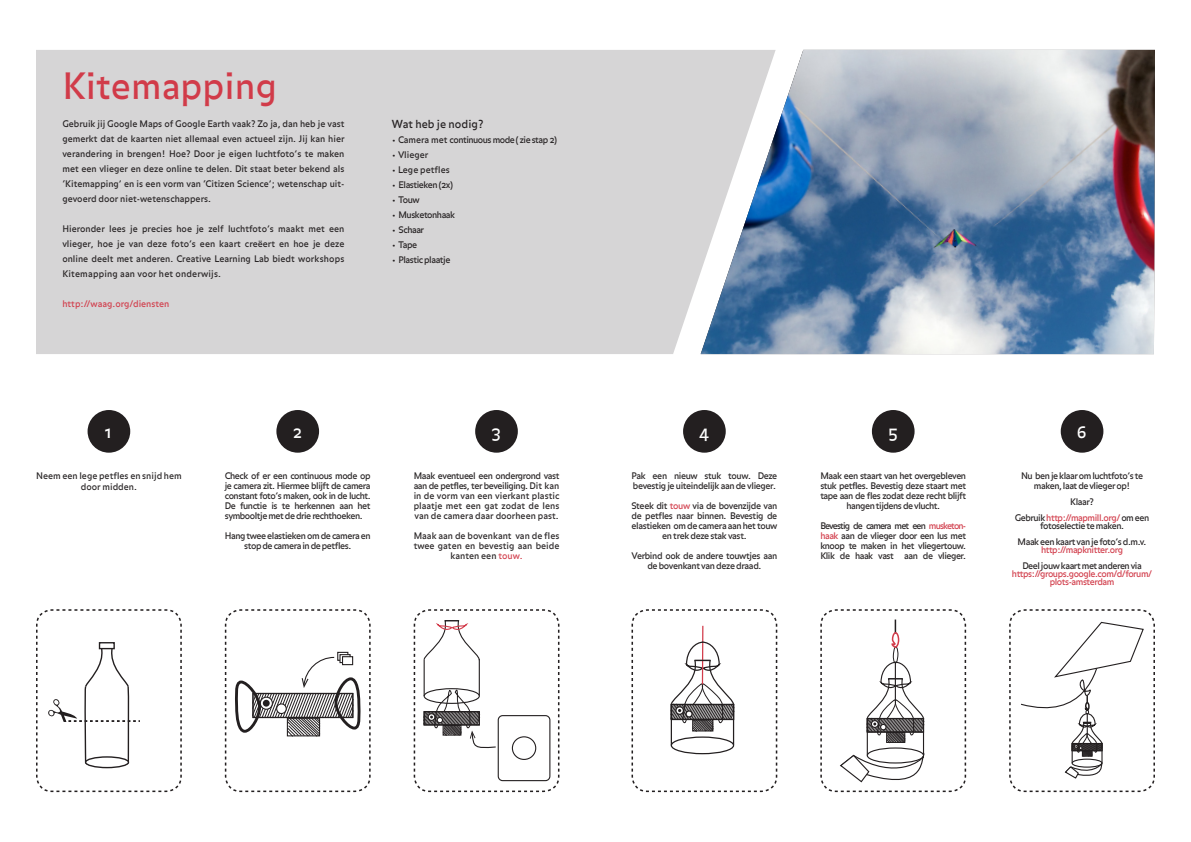
<style>
.page{position:relative;width:1191px;height:842px;background:#fff}
.page>*{position:absolute;margin:0;border:0;box-sizing:border-box;transform-origin:0 0}
.t1{font:36px "Balance OT";color:#d13b49}
.t2{font:16.8px "Balance OT";color:#fff}
.t3{font:11px "Balance OT";color:#231f20}
.t4{font:9px/10px "Balance OT";letter-spacing:-.045em;color:#231f20;text-align:center}
.t5{font:9px/10px "Balance OT";color:#231f20;text-align:center}
.t6{font:9px/8px "Balance OT";letter-spacing:-.05em;color:#d13b49;text-align:center}
.t7{font:9px "Balance OT";color:#d13b49}
.s1{color:#d13b49}
.s2{color:#231f20}
</style>
<div class="page">
<svg style="left:631px;top:609px;width:147px;height:184px"></svg>
<svg style="left:36px;top:609px;width:146px;height:184px"></svg>
<svg style="left:820px;top:609px;width:147px;height:184px"></svg>
<svg style="left:224px;top:609px;width:147px;height:184px"></svg>
<svg style="left:1009px;top:609px;width:146px;height:184px"></svg>
<svg style="left:413px;top:609px;width:147px;height:184px"></svg>
<div style="left:36px;top:50px;width:664px;height:304px;background:#d6d5d6"></div>
<img style="left:700px;top:50px;width:455px;height:304px">
<div style="left:88px;top:410px;width:42px;height:43px;background:#231f20;border-radius:50%"></div>
<div style="left:276px;top:410px;width:43px;height:43px;background:#231f20;border-radius:50%"></div>
<div style="left:475px;top:410px;width:43px;height:43px;background:#231f20;border-radius:50%"></div>
<div style="left:683px;top:410px;width:42px;height:43px;background:#231f20;border-radius:50%"></div>
<div style="left:872px;top:410px;width:42px;height:43px;background:#231f20;border-radius:50%"></div>
<div style="left:1060px;top:410px;width:43px;height:43px;background:#231f20;border-radius:50%"></div>
<p class="t1" style="left:62px;top:65px;width:216px">Kitemapping</p>
<p class="t4" style="left:62px;top:116px;width:284px;line-height:15px;text-align:justify">Gebruik jij Google Maps of Google Earth vaak? Zo ja, dan heb je vast gemerkt dat de kaarten niet allemaal even actueel zijn. Jij kan hier verandering in brengen! Hoe? Door je eigen luchtfoto’s te maken met een vlieger en deze online te delen. Dit staat beter bekend als ‘Kitemapping’ en is een vorm van ‘Citizen Science’; wetenschap uit&shy;gevoerd door niet-wetenschappers.</p>
<p class="t4" style="left:62px;top:221px;width:284px;line-height:15px;text-align:justify">Hieronder lees je precies hoe je zelf luchtfoto’s maakt met een vlieger, hoe je van deze foto’s een kaart creëert en hoe je deze online deelt met anderen. Creative Learning Lab biedt workshops Kitemapping aan voor het onderwijs.</p>
<p class="t7" style="left:62px;top:298px;width:109px">http://waag.org/diensten</p>
<p class="t3" style="left:392px;top:118px;width:93px">Wat heb je nodig?</p>
<p class="t4" style="left:392px;top:136px;width:167px">• Camera met continuous mode ( zie stap 2)</p>
<p class="t5" style="left:392px;top:151px;width:38px">• Vlieger</p>
<p class="t5" style="left:392px;top:166px;width:59px">• Lege petfles</p>
<p class="t4" style="left:392px;top:181px;width:63px">• Elastieken (2x)</p>
<p class="t4" style="left:392px;top:196px;width:29px">• Touw</p>
<p class="t4" style="left:392px;top:211px;width:65px">• Musketonhaak</p>
<p class="t4" style="left:392px;top:226px;width:34px">• Schaar</p>
<p class="t4" style="left:392px;top:241px;width:27px">• Tape</p>
<p class="t4" style="left:392px;top:256px;width:60px">• Plastic plaatje</p>
<p class="t2" style="left:105px;top:422px;width:9px">1</p>
<p class="t2" style="left:292px;top:422px;width:11px">2</p>
<p class="t2" style="left:491px;top:422px;width:11px">3</p>
<p class="t2" style="left:699px;top:422px;width:11px">4</p>
<p class="t2" style="left:888px;top:422px;width:11px">5</p>
<p class="t2" style="left:1076px;top:422px;width:11px">6</p>
<p class="t5" style="left:36px;top:471px;width:147px;line-height:10.8px">Neem een lege petfles en snijd hem door midden.</p>
<p class="t4" style="left:225px;top:471px;width:147px;text-align:justify">Check of er een continuous mode op je camera zit. Hiermee blijft de camera constant foto’s maken, ook in de lucht.<br>De functie is te herkennen aan het symbooltje met de drie rechthoeken.</p>
<p class="t4" style="left:225px;top:531px;width:147px">Hang twee elastieken om de camera en stop de camera in de petfles.</p>
<p class="t4" style="left:414px;top:471px;width:147px;text-align:justify">Maak eventueel een ondergrond vast aan de petfles, ter beveiliging. Dit kan in de vorm van een vierkant plastic plaatje met een gat zodat de lens van de camera daar doorheen past.</p>
<p class="t5" style="left:414px;top:531px;width:147px">Maak aan de bovenkant van de fles twee gaten en bevestig aan beide kanten een <span class="s1">touw.</span></p>
<p class="t4" style="left:631px;top:471px;width:147px;text-align:left">Pak een nieuw stuk touw. Deze bevestig je uiteindelijk aan de vlieger.</p>
<p class="t4" style="left:631px;top:501px;width:147px">Steek dit <span class="s1">touw</span> via de bovenzijde van de petfles naar binnen. Bevestig de elastieken om de camera aan het touw en trek deze stak vast.</p>
<p class="t4" style="left:631px;top:551px;width:147px">Verbind ook de andere touwtjes aan de bovenkant van deze draad.</p>
<p class="t4" style="left:820px;top:471px;width:147px">Maak een staart van het overgebleven stuk petfles. Bevestig deze staart met tape aan de fles zodat deze recht blijft hangen tijdens de vlucht.</p>
<p class="t4" style="left:820px;top:521px;width:147px;text-align:justify">Bevestig de camera met een <span class="s1">musketon&shy;haak</span> aan de vlieger door een lus met knoop te maken in het vliegertouw.<br>Klik de haak vast aan de vlieger.</p>
<p class="t4" style="left:1021px;top:471px;width:124px">Nu ben je klaar om luchtfoto’s te maken, laat de vlieger op!</p>
<p class="t4" style="left:1070px;top:497px;width:25px">Klaar?</p>
<p class="t4" style="left:1014px;top:514px;width:136px;line-height:8px">Gebruik <span class="s1">http://mapmill.org/</span> om een fotoselectie te maken.</p>
<p class="t4" style="left:1017px;top:538px;width:130px;line-height:8px">Maak een kaart van je foto’s d.m.v. <span class="s1">http://mapknitter.org</span></p>
<p class="t6" style="left:1012px;top:562px;width:142px"><span class="s2">Deel jouw kaart met anderen via </span>https://groups.google.com/d/forum/ plots-amsterdam</p>
</div>
